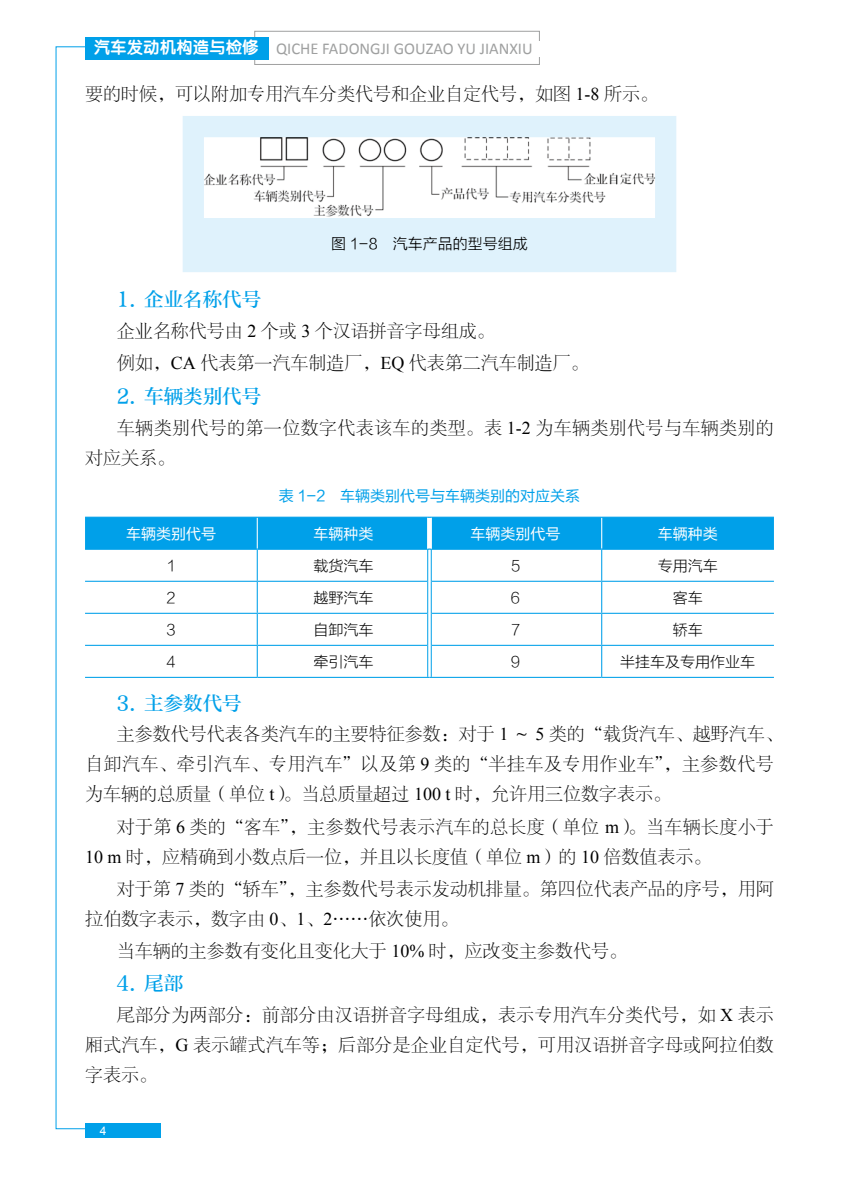
<style>
.page{position:relative;width:859px;height:1183px;background:#fff}
.page>*{position:absolute;margin:0;border:0;box-sizing:border-box;transform-origin:0 0}
.t1{font:19.5px "FZZHUNYSK GBK1 0";color:#00a0e9}
.t2{font:18px/30px "FZSYJW GB1 0";color:#000}
.t3{font:18px/30px "FZSYJW GB1 0";letter-spacing:.02em;color:#000}
.t4{font:16.5px "Calibri";color:#9fa0a0}
.t5{font:15px "FZLTKHK GBK1 0";color:#000}
.t6{font:15px "FZLTHK GBK1 0";color:#00a0e9}
.t7{font:15px "FZLTHK GBK1 0";color:#fff}
.t8{font:15px "FZLTXHK";color:#000}
.t9{font:12px "Arial";color:#fff}
.s1{font-family:"FZY4 K GBK1 0";color:#fff}
.s2{font-family:"Times New Roman"}
</style>
<div class="page">
<div style="left:86px;top:1123px;width:75px;height:14px;background:#00a0e9"></div>
<div style="left:254px;top:31px;width:286px;height:34px;background:#fff;border:1px solid #9fa0a0"></div>
<div style="left:527px;top:41px;width:23px;height:16px;background:#fff"></div>
<div style="left:85px;top:37px;width:183px;height:23px;background:#00a0e9"></div>
<svg style="left:182px;top:116px;width:495px;height:156px"></svg>
<div style="left:85px;top:517px;width:689px;height:31px;background:#00a0e9"></div>
<div style="left:427px;top:517px;width:5px;height:31px;background:#fff"></div>
<svg style="left:428px;top:549px;width:3px;height:32px"></svg>
<svg style="left:428px;top:581px;width:3px;height:32px"></svg>
<svg style="left:428px;top:613px;width:3px;height:32px"></svg>
<svg style="left:428px;top:645px;width:3px;height:31px"></svg>
<hr style="left:257px;top:517px;width:1px;height:31px;background:#fff">
<hr style="left:601px;top:517px;width:1px;height:31px;background:#fff">
<hr style="left:257px;top:549px;width:1px;height:31px;background:#00a0e9">
<hr style="left:601px;top:549px;width:1px;height:31px;background:#00a0e9">
<hr style="left:85px;top:580px;width:172px;height:1px;background:#00a0e9">
<hr style="left:257px;top:580px;width:170px;height:1px;background:#00a0e9">
<hr style="left:257px;top:581px;width:1px;height:31px;background:#00a0e9">
<hr style="left:432px;top:580px;width:170px;height:1px;background:#00a0e9">
<hr style="left:602px;top:580px;width:172px;height:1px;background:#00a0e9">
<hr style="left:601px;top:581px;width:1px;height:31px;background:#00a0e9">
<hr style="left:85px;top:612px;width:172px;height:1px;background:#00a0e9">
<hr style="left:257px;top:612px;width:170px;height:1px;background:#00a0e9">
<hr style="left:257px;top:613px;width:1px;height:31px;background:#00a0e9">
<hr style="left:432px;top:612px;width:170px;height:1px;background:#00a0e9">
<hr style="left:602px;top:612px;width:172px;height:1px;background:#00a0e9">
<hr style="left:601px;top:613px;width:1px;height:31px;background:#00a0e9">
<hr style="left:85px;top:644px;width:172px;height:1px;background:#00a0e9">
<hr style="left:257px;top:644px;width:170px;height:1px;background:#00a0e9">
<hr style="left:257px;top:645px;width:1px;height:31px;background:#00a0e9">
<hr style="left:432px;top:644px;width:170px;height:1px;background:#00a0e9">
<hr style="left:602px;top:644px;width:172px;height:1px;background:#00a0e9">
<hr style="left:601px;top:645px;width:1px;height:31px;background:#00a0e9">
<hr style="left:85px;top:676px;width:172px;height:1px;background:#00a0e9">
<hr style="left:257px;top:676px;width:172px;height:1px;background:#00a0e9">
<hr style="left:429px;top:676px;width:173px;height:1px;background:#00a0e9">
<hr style="left:602px;top:676px;width:172px;height:1px;background:#00a0e9">
<hr style="left:85px;top:516px;width:172px;height:1px;background:#00a0e9">
<hr style="left:257px;top:516px;width:172px;height:1px;background:#00a0e9">
<hr style="left:429px;top:516px;width:173px;height:1px;background:#00a0e9">
<hr style="left:602px;top:516px;width:172px;height:1px;background:#00a0e9">
<hr style="left:85px;top:548px;width:172px;height:1px;background:#00a0e9">
<hr style="left:257px;top:548px;width:172px;height:1px;background:#00a0e9">
<hr style="left:429px;top:548px;width:173px;height:1px;background:#00a0e9">
<hr style="left:602px;top:548px;width:172px;height:1px;background:#00a0e9">
<hr style="left:427px;top:549px;width:1px;height:32px;background:#00a0e9">
<hr style="left:431px;top:549px;width:1px;height:32px;background:#00a0e9">
<hr style="left:427px;top:581px;width:1px;height:32px;background:#00a0e9">
<hr style="left:431px;top:581px;width:1px;height:32px;background:#00a0e9">
<hr style="left:427px;top:613px;width:1px;height:32px;background:#00a0e9">
<hr style="left:431px;top:613px;width:1px;height:32px;background:#00a0e9">
<hr style="left:427px;top:645px;width:1px;height:31px;background:#00a0e9">
<hr style="left:431px;top:645px;width:1px;height:31px;background:#00a0e9">
<p class="t4" style="left:94px;top:38px;width:440px"><span class="s1">汽车发动机构造与检修</span> QICHE FADONGJI GOUZAO YU JIANXIU</p>
<p class="t2" style="left:85px;top:80px;width:574px">要的时候，可以附加专用汽车分类代号和企业自定代号，如图 <span class="s2">1-8</span> 所示。</p>
<p class="t8" style="left:331px;top:235px;width:198px">图 1-8　汽车产品的型号组成</p>
<p class="t1" style="left:117px;top:288px;width:146px">1. 企业名称代号</p>
<p class="t2" style="left:117px;top:315px;width:473px;line-height:32.1px">企业名称代号由 <span class="s2">2</span> 个或 <span class="s2">3</span> 个汉语拼音字母组成。<br>例如，<span class="s2">CA</span> 代表第一汽车制造厂，<span class="s2">EQ</span> 代表第二汽车制造厂。</p>
<p class="t1" style="left:117px;top:384px;width:146px">2. 车辆类别代号</p>
<p class="t3" style="left:85px;top:413px;width:690px;text-indent:32px">车辆类别代号的第一位数字代表该车的类型。表 <span class="s2">1-2</span> 为车辆类别代号与车辆类别的对应关系。</p>
<p class="t6" style="left:279px;top:487px;width:303px">表 1-2　车辆类别代号与车辆类别的对应关系</p>
<p class="t7" style="left:126px;top:525px;width:91px">车辆类别代号</p>
<p class="t7" style="left:313px;top:525px;width:61px">车辆种类</p>
<p class="t7" style="left:471px;top:525px;width:91px">车辆类别代号</p>
<p class="t7" style="left:658px;top:525px;width:61px">车辆种类</p>
<p class="t5" style="left:167px;top:557px;width:11px">1</p>
<p class="t5" style="left:313px;top:557px;width:61px">载货汽车</p>
<p class="t5" style="left:511px;top:557px;width:11px">5</p>
<p class="t5" style="left:658px;top:557px;width:61px">专用汽车</p>
<p class="t5" style="left:167px;top:589px;width:11px">2</p>
<p class="t5" style="left:313px;top:589px;width:61px">越野汽车</p>
<p class="t5" style="left:511px;top:589px;width:11px">6</p>
<p class="t5" style="left:673px;top:589px;width:31px">客车</p>
<p class="t5" style="left:167px;top:621px;width:11px">3</p>
<p class="t5" style="left:313px;top:621px;width:61px">自卸汽车</p>
<p class="t5" style="left:511px;top:621px;width:11px">7</p>
<p class="t5" style="left:673px;top:621px;width:31px">轿车</p>
<p class="t5" style="left:167px;top:653px;width:11px">4</p>
<p class="t5" style="left:313px;top:653px;width:61px">牵引汽车</p>
<p class="t5" style="left:511px;top:653px;width:11px">9</p>
<p class="t5" style="left:620px;top:653px;width:136px">半挂车及专用作业车</p>
<p class="t1" style="left:117px;top:691px;width:126px">3. 主参数代号</p>
<p class="t2" style="left:85px;top:719px;width:699px;text-indent:32px">主参数代号代表各类汽车的主要特征参数：对于 <span class="s2">1</span> ～ <span class="s2">5</span> 类的“载货汽车、越野汽车、自卸汽车、牵引汽车、专用汽车”以及第 <span class="s2">9</span> 类的“半挂车及专用作业车”，主参数代号为车辆的总质量（单位 <span class="s2">t</span>）。当总质量超过 <span class="s2">100 t</span> 时，允许用三位数字表示。</p>
<p class="t2" style="left:85px;top:811px;width:690px;text-indent:32px">对于第 <span class="s2">6</span> 类的“客车”，主参数代号表示汽车的总长度（单位 <span class="s2">m</span>）。当车辆长度小于<br><span class="s2">10 m</span> 时，应精确到小数点后一位，并且以长度值（单位 <span class="s2">m</span>）的 <span class="s2">10</span> 倍数值表示。</p>
<p class="t2" style="left:85px;top:873px;width:690px;text-indent:32px">对于第 <span class="s2">7</span> 类的“轿车”，主参数代号表示发动机排量。第四位代表产品的序号，用阿拉伯数字表示，数字由 <span class="s2">0</span>、<span class="s2">1</span>、<span class="s2">2</span>……依次使用。</p>
<p class="t2" style="left:117px;top:935px;width:511px">当车辆的主参数有变化且变化大于 <span class="s2">10%</span> 时，应改变主参数代号。</p>
<p class="t1" style="left:117px;top:971px;width:68px">4. 尾部</p>
<p class="t2" style="left:85px;top:1000px;width:690px;text-align:justify;text-indent:32px">尾部分为两部分：前部分由汉语拼音字母组成，表示专用汽车分类代号，如 <span class="s2">X</span> 表示厢式汽车，<span class="s2">G</span> 表示罐式汽车等；后部分是企业自定代号，可用汉语拼音字母或阿拉伯数字表示。</p>
<p class="t9" style="left:100px;top:1122px;width:8px">4</p>
</div>
